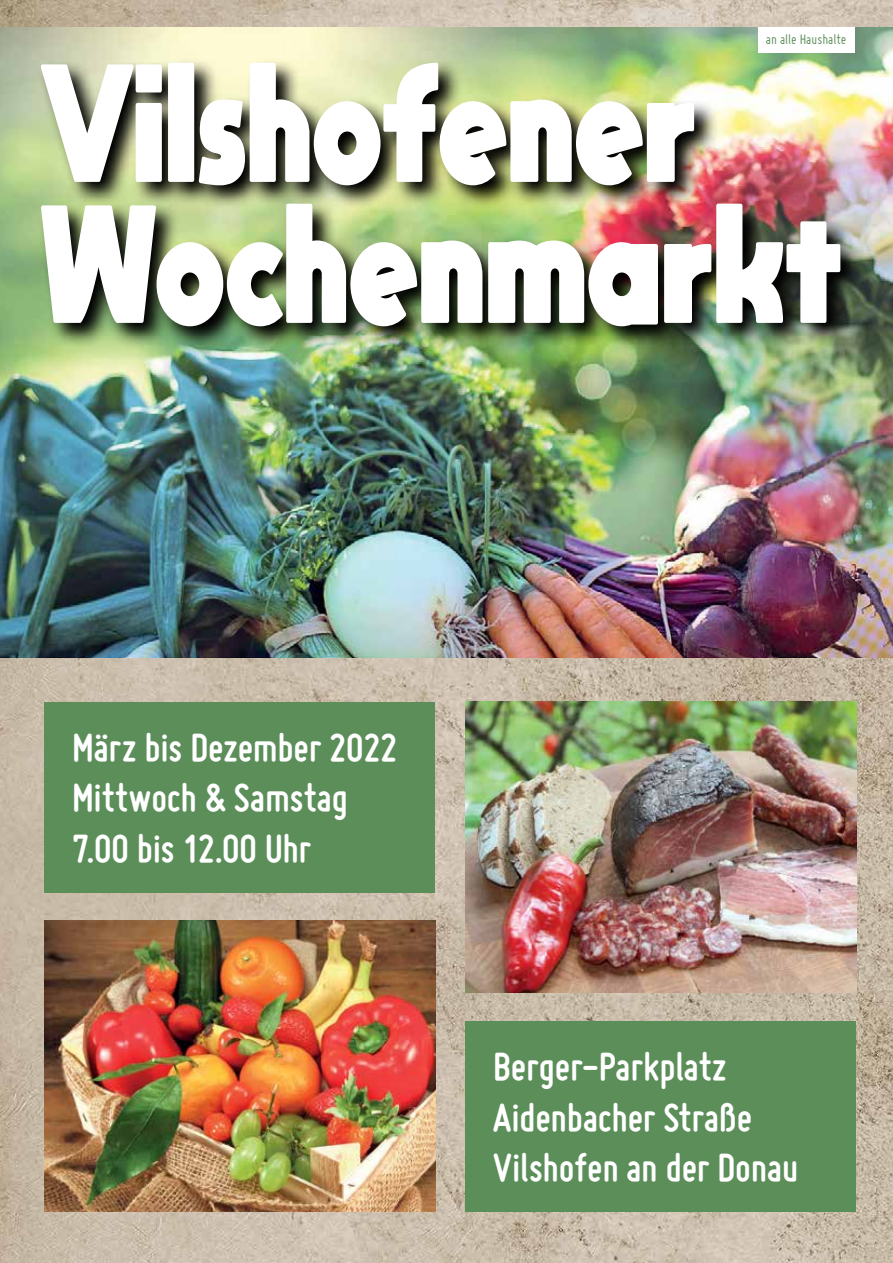
<style>
.page{position:relative;width:893px;height:1263px;background:#fff}
.page>*{position:absolute;margin:0;border:0;box-sizing:border-box;transform-origin:0 0}
.t1{font:800 117.45px/141px "moon get";letter-spacing:.015em;color:#fff;scale:.79 1}
.t2{font:700 42px/50.4px "Miso";letter-spacing:-.005em;color:#fff}
.t3{font:15px "Miso";color:#5c8e5a}
</style>
<div class="page">
<img style="left:0;top:0;width:893px;height:1263px">
<img style="left:0;top:28px;width:893px;height:629px">
<img style="left:38px;top:59px;width:827px;height:292px">
<div style="left:758px;top:28px;width:96px;height:25px;background:#fff"></div>
<div style="left:45px;top:702px;width:390px;height:190px;background:#5c8e5a"></div>
<div style="left:466px;top:1021px;width:390px;height:191px;background:#5c8e5a"></div>
<img style="left:45px;top:921px;width:390px;height:291px">
<img style="left:466px;top:702px;width:390px;height:291px">
<p class="t3" style="left:766px;top:31px;width:82px">an alle Haushalte</p>
<h1 class="t1" style="left:41px;top:47px;width:1017px">Vilshofener<br>Wochenmarkt</h1>
<p class="t2" style="left:72px;top:722px;width:327px">März bis Dezember 2022<br>Mittwoch &amp; Samstag<br>7.00 bis 12.00 Uhr</p>
<p class="t2" style="left:493px;top:1041px;width:307px">Berger-Parkplatz<br>Aidenbacher Straße<br>Vilshofen an der Donau</p>
</div>
